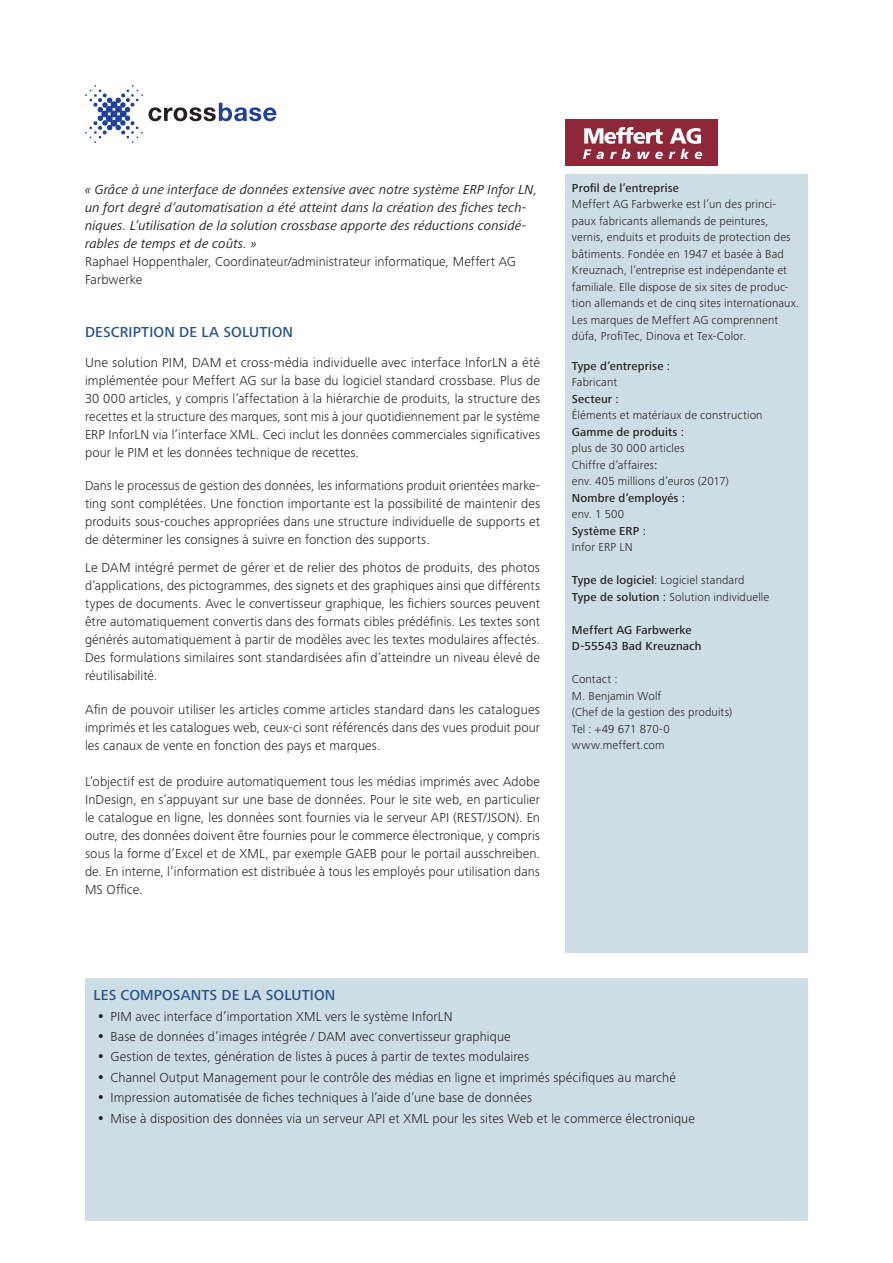
<style>
.page{position:relative;width:893px;height:1263px;background:#fff}
.page>*{position:absolute;margin:0;border:0;box-sizing:border-box;transform-origin:0 0}
.t1{font:500 15px "Frutiger Next LTW1 G";letter-spacing:.01em;color:#22508b}
.t2{font:300 13.5px/18px "Frutiger Next LTW1 G";letter-spacing:.01em;color:#231f20;text-align:justify}
.t3{font:italic 13.5px/18px "Frutiger Next LTW1 G";letter-spacing:.01em;color:#231f20}
.t4{font:300 12px/16.5px "Frutiger Next LTW1 G";letter-spacing:.01em;color:#231f20}
.t5{font:500 12px/16.5px "Frutiger Next LTW1 G";letter-spacing:.01em;color:#231f20}
.s1{font-weight:500}
</style>
<div class="page">
<div style="left:566px;top:174px;width:242px;height:778px;background:#cddde6"></div>
<div style="left:85px;top:978px;width:723px;height:242px;background:#cddde6"></div>
<div style="left:566px;top:119px;width:152px;height:47px;background:#8e2738"></div>
<svg style="left:583px;top:127px;width:80px;height:32px"></svg>
<svg style="left:669px;top:128px;width:33px;height:31px"></svg>
<svg style="left:149px;top:103px;width:127px;height:18px"></svg>
<svg style="left:85px;top:85px;width:58px;height:58px"></svg>
<p class="t3" style="left:85px;top:181px;width:454px">« Grâce à une interface de données extensive avec notre système ERP Infor LN, un fort degré d’automatisation a été atteint dans la création des fiches tech&shy;niques. L’utilisation de la solution crossbase apporte des réductions considé&shy;rables de temps et de coûts. »</p>
<p class="t2" style="left:85px;top:252px;width:432px">Raphael Hoppenthaler, Coordinateur/administrateur informatique, Meffert AG<br>Farbwerke</p>
<p class="t1" style="left:85px;top:323px;width:210px">DESCRIPTION DE LA SOLUTION</p>
<p class="t2" style="left:85px;top:354px;width:456px">Une solution PIM, DAM et cross-média individuelle avec interface InforLN a été implémentée pour Meffert AG sur la base du logiciel standard crossbase. Plus de 30 000 articles, y compris l’affectation à la hiérarchie de produits, la structure des recettes et la structure des marques, sont mis à jour quotidiennement par le système ERP InforLN via l’interface XML. Ceci inclut les données commerciales significatives pour le PIM et les données technique de recettes.</p>
<p class="t2" style="left:85px;top:476px;width:457px">Dans le processus de gestion des données, les informations produit orientées marke&shy;ting sont complétées. Une fonction importante est la possibilité de maintenir des produits sous-couches appropriées dans une structure individuelle de supports et de déterminer les consignes à suivre en fonction des supports.</p>
<p class="t2" style="left:85px;top:558px;width:457px">Le DAM intégré permet de gérer et de relier des photos de produits, des photos d’applications, des pictogrammes, des signets et des graphiques ainsi que différents types de documents. Avec le convertisseur graphique, les fichiers sources peuvent être automatiquement convertis dans des formats cibles prédéfinis. Les textes sont générés automatiquement à partir de modèles avec les textes modulaires affectés.<br>Des formulations similaires sont standardisées afin d’atteindre un niveau élevé de réutilisabilité.</p>
<p class="t2" style="left:85px;top:701px;width:457px">Afin de pouvoir utiliser les articles comme articles standard dans les catalogues imprimés et les catalogues web, ceux-ci sont référencés dans des vues produit pour les canaux de vente en fonction des pays et marques.</p>
<p class="t2" style="left:85px;top:772px;width:457px">L’objectif est de produire automatiquement tous les médias imprimés avec Adobe InDesign, en s’appuyant sur une base de données. Pour le site web, en particulier le catalogue en ligne, les données sont fournies via le serveur API (REST/JSON). En outre, des données doivent être fournies pour le commerce électronique, y compris sous la forme d’Excel et de XML, par exemple GAEB pour le portail ausschreiben. de. En interne, l’information est distribuée à tous les employés pour utilisation dans MS Office.</p>
<p class="t5" style="left:572px;top:180px;width:109px">Profil de l’entreprise</p>
<p class="t4" style="left:572px;top:196px;width:229px">Meffert AG Farbwerke est l’un des princi&shy;paux fabricants allemands de peintures, vernis, enduits et produits de protection des bâtiments. Fondée en 1947 et basée à Bad Kreuznach, l’entreprise est indépendante et familiale. Elle dispose de six sites de produc&shy;tion allemands et de cinq sites internationaux.<br>Les marques de Meffert AG comprennent düfa, ProfiTec, Dinova et Tex-Color.</p>
<p class="t5" style="left:572px;top:358px;width:100px">Type d’entreprise :</p>
<p class="t4" style="left:572px;top:374px;width:47px">Fabricant</p>
<p class="t5" style="left:572px;top:391px;width:48px">Secteur :</p>
<p class="t4" style="left:572px;top:407px;width:192px">Éléments et matériaux de construction</p>
<p class="t5" style="left:572px;top:424px;width:114px">Gamme de produits :</p>
<p class="t4" style="left:572px;top:440px;width:159px">plus de 30 000 articles<br>Chiffre d’affaires<span class="s1">:<br></span>env. 405 millions d’euros (2017)</p>
<p class="t5" style="left:572px;top:490px;width:115px">Nombre d’employés :</p>
<p class="t4" style="left:572px;top:506px;width:54px">env. 1 500</p>
<p class="t5" style="left:572px;top:523px;width:76px">Système ERP :</p>
<p class="t4" style="left:572px;top:539px;width:62px">Infor ERP LN</p>
<p class="t4" style="left:572px;top:572px;width:199px"><span class="s1">Type de logiciel</span>: Logiciel standard<br><span class="s1">Type de solution :</span> Solution individuelle</p>
<p class="t5" style="left:572px;top:622px;width:131px">Meffert AG Farbwerke<br>D-55543 Bad Kreuznach</p>
<p class="t4" style="left:572px;top:671px;width:162px">Contact :<br>M. Benjamin Wolf<br>(Chef de la gestion des produits)<br>Tel : +49 671 870-0 www.meffert.com</p>
<p class="t1" style="left:94px;top:986px;width:243px">LES COMPOSANTS DE LA SOLUTION</p>
<p class="t2" style="left:111px;top:1006px;width:586px;line-height:20.4px;text-align:left">PIM avec interface d’importation XML vers le système InforLN<br>Base de données d’images intégrée / DAM avec convertisseur graphique<br>Gestion de textes, génération de listes à puces à partir de textes modulaires<br>Channel Output Management pour le contrôle des médias en ligne et imprimés spécifiques au marché Impression automatisée de fiches techniques à l’aide d’une base de données<br>Mise à disposition des données via un serveur API et XML pour les sites Web et le commerce électronique</p>
</div>
